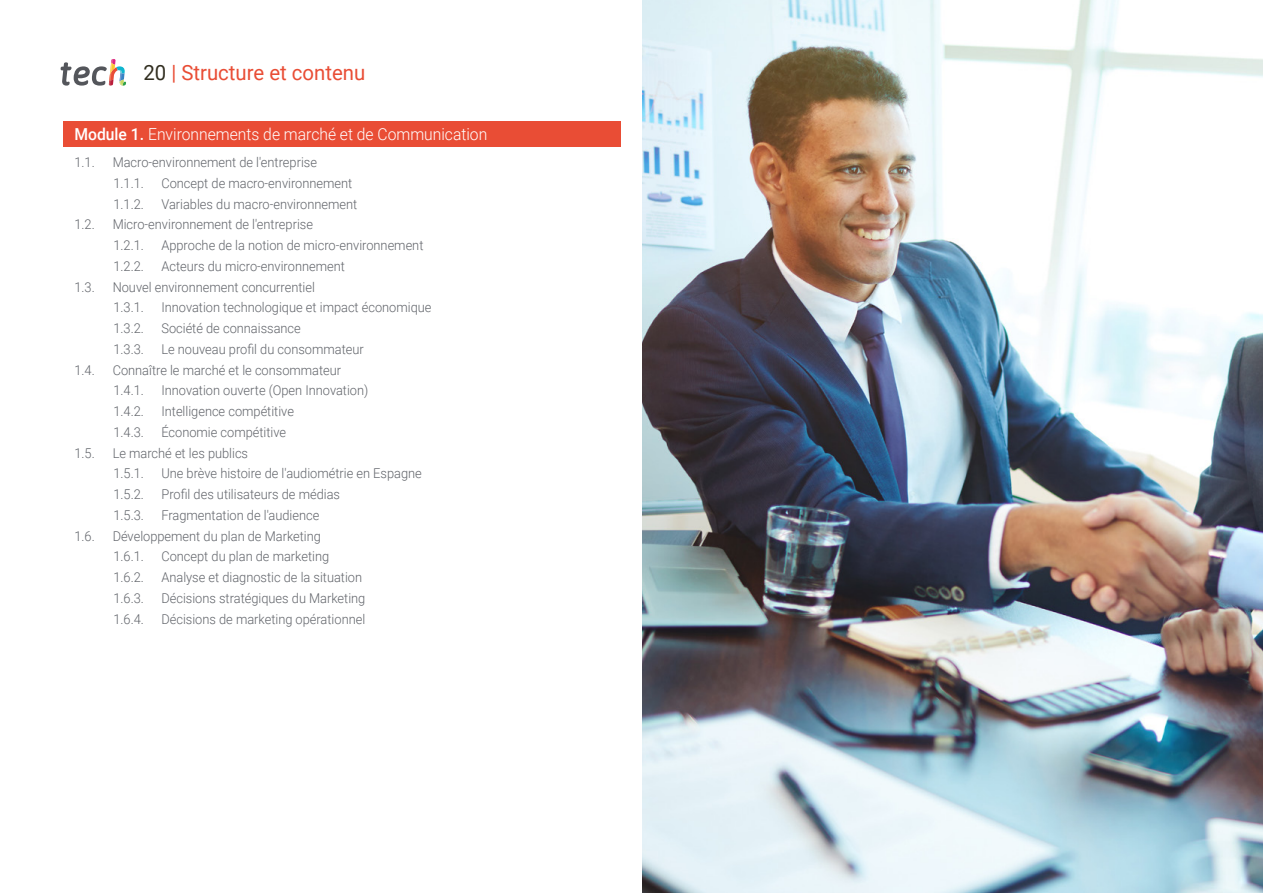
<style>
.page{position:relative;width:1263px;height:893px;background:#fff}
.page>*{position:absolute;margin:0;border:0;box-sizing:border-box;transform-origin:0 0}
.t1{font:21px "Roboto";color:#e94d35}
.t2{font:300 16.5px "Roboto";color:#fff;scale:.95 1}
.t3{font:300 13.5px/20.7px "Roboto";color:#61646a;scale:.95 1}
.s1{color:#312e20}
.s2{font-weight:500}
</style>
<div class="page">
<svg style="left:61px;top:59px;width:65px;height:27px"></svg>
<div style="left:63px;top:121px;width:558px;height:25px;background:#e94d35"></div>
<img style="left:642px;top:0;width:621px;height:893px">
<h1 class="t1" style="left:144px;top:57px;width:223px"><span class="s1">20</span> | Structure et contenu</h1>
<p class="t2" style="left:74px;top:123px;width:436px"><span class="s2">Module 1.</span> Environnements de marché et de Communication</p>
<p class="t3" style="left:74px;top:151px;width:23px">1.1.</p>
<p class="t3" style="left:113px;top:151px;width:217px">Macro-environnement de l'entreprise<br>1.1.1.</p>
<p class="t3" style="left:161px;top:172px;width:202px">Concept de macro-environnement</p>
<p class="t3" style="left:113px;top:193px;width:34px">1.1.2.</p>
<p class="t3" style="left:161px;top:193px;width:208px">Variables du macro-environnement</p>
<p class="t3" style="left:74px;top:214px;width:23px">1.2.</p>
<p class="t3" style="left:113px;top:214px;width:212px">Micro-environnement de l'entreprise<br>1.2.1.</p>
<p class="t3" style="left:161px;top:234px;width:277px">Approche de la notion de micro-environnement</p>
<p class="t3" style="left:113px;top:255px;width:34px">1.2.2.</p>
<p class="t3" style="left:161px;top:255px;width:195px">Acteurs du micro-environnement</p>
<p class="t3" style="left:74px;top:276px;width:23px">1.3.</p>
<p class="t3" style="left:113px;top:276px;width:214px">Nouvel environnement concurrentiel<br>1.3.1.</p>
<p class="t3" style="left:161px;top:297px;width:286px">Innovation technologique et impact économique</p>
<p class="t3" style="left:113px;top:317px;width:34px">1.3.2.</p>
<p class="t3" style="left:161px;top:317px;width:148px">Société de connaissance</p>
<p class="t3" style="left:113px;top:338px;width:34px">1.3.3.</p>
<p class="t3" style="left:161px;top:338px;width:215px">Le nouveau profil du consommateur</p>
<p class="t3" style="left:74px;top:359px;width:23px">1.4.</p>
<p class="t3" style="left:113px;top:359px;width:242px">Connaître le marché et le consommateur<br>1.4.1.</p>
<p class="t3" style="left:161px;top:380px;width:219px">Innovation ouverte (Open Innovation)</p>
<p class="t3" style="left:113px;top:400px;width:34px">1.4.2.</p>
<p class="t3" style="left:161px;top:400px;width:141px">Intelligence compétitive</p>
<p class="t3" style="left:113px;top:421px;width:34px">1.4.3.</p>
<p class="t3" style="left:161px;top:421px;width:133px">Économie compétitive</p>
<p class="t3" style="left:74px;top:442px;width:23px">1.5.</p>
<p class="t3" style="left:113px;top:442px;width:144px">Le marché et les publics<br>1.5.1.</p>
<p class="t3" style="left:161px;top:463px;width:276px">Une brève histoire de l'audiométrie en Espagne</p>
<p class="t3" style="left:113px;top:483px;width:34px">1.5.2.</p>
<p class="t3" style="left:161px;top:483px;width:190px">Profil des utilisateurs de médias</p>
<p class="t3" style="left:113px;top:504px;width:34px">1.5.3.</p>
<p class="t3" style="left:161px;top:504px;width:168px">Fragmentation de l'audience</p>
<p class="t3" style="left:74px;top:525px;width:23px">1.6.</p>
<p class="t3" style="left:113px;top:525px;width:221px">Développement du plan de Marketing<br>1.6.1.</p>
<p class="t3" style="left:161px;top:546px;width:178px">Concept du plan de marketing</p>
<p class="t3" style="left:113px;top:566px;width:34px">1.6.2.</p>
<p class="t3" style="left:161px;top:566px;width:213px">Analyse et diagnostic de la situation</p>
<p class="t3" style="left:113px;top:587px;width:34px">1.6.3.</p>
<p class="t3" style="left:161px;top:587px;width:216px">Décisions stratégiques du Marketing</p>
<p class="t3" style="left:113px;top:608px;width:34px">1.6.4.</p>
<p class="t3" style="left:161px;top:608px;width:216px">Décisions de marketing opérationnel</p>
</div>
